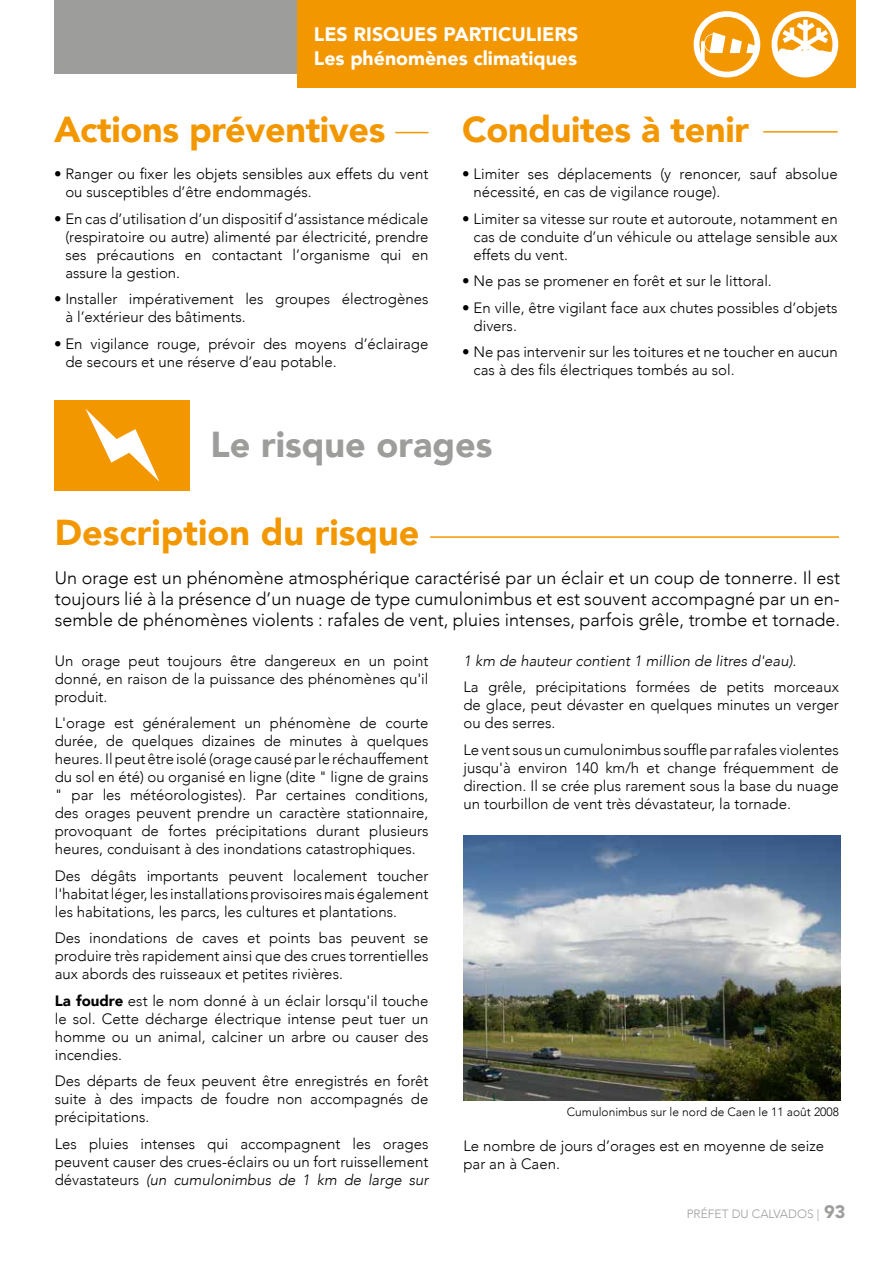
<style>
.page{position:relative;width:893px;height:1263px;background:#fff}
.page>*{position:absolute;margin:0;border:0;box-sizing:border-box;transform-origin:0 0}
.t1{font:900 36px "Avenir";letter-spacing:-.01em;color:#f39700}
.t2{font:900 36px "Avenir";color:#9d9d9c}
.t3{font:900 19.5px/23.4px "Avenir";color:#fff}
.t4{font:300 18px/21px "Avenir";color:#000;text-align:justify}
.t5{font:300 15px/18px "Avenir";color:#000;text-align:justify}
.t6{font:italic 300 15px "Avenir";color:#000}
.t7{font:300 12px "Avenir";color:#000}
.t8{font:300 12px "Avenir";color:#9d9d9c}
.s1{font-weight:900}
.s2{font-style:italic}
.s3{font-weight:900;font-size:18px}
</style>
<div class="page">
<div style="left:54px;top:0;width:784px;height:73px;background:#9d9d9c"></div>
<div style="left:297px;top:0;width:558px;height:87px;background:#f39700"></div>
<svg style="left:694px;top:11px;width:144px;height:66px"></svg>
<hr style="left:395px;top:132px;width:33px;height:1px;background:#f39700">
<hr style="left:763px;top:131px;width:75px;height:2px;background:#f39700">
<div style="left:55px;top:400px;width:135px;height:90px;background:#f39700"></div>
<hr style="left:430px;top:536px;width:409px;height:2px;background:#f39700">
<svg style="left:85px;top:409px;width:74px;height:72px"></svg>
<img style="left:463px;top:835px;width:377px;height:265px">
<h2 class="t3" style="left:314px;top:22px;width:266px">LES RISQUES PARTICULIERS<br>Les phénomènes climatiques</h2>
<h1 class="t1" style="left:54px;top:99px;width:333px">Actions préventives</h1>
<p class="t5" style="left:65px;top:165px;width:365px;text-indent:-11px">• Ranger ou fixer les objets sensibles aux effets du vent ou susceptibles d’être endommagés.</p>
<p class="t5" style="left:65px;top:210px;width:365px;text-indent:-11px">• En cas d’utilisation d’un dispositif d’assistance médicale (respiratoire ou autre) alimenté par électricité, prendre ses précautions en contactant l’organisme qui en assure la gestion.</p>
<p class="t5" style="left:65px;top:290px;width:365px;text-indent:-11px">• Installer impérativement les groupes électrogènes à l’extérieur des bâtiments.</p>
<p class="t5" style="left:65px;top:335px;width:364px;text-indent:-11px">• En vigilance rouge, prévoir des moyens d’éclairage de secours et une réserve d’eau potable.</p>
<h1 class="t1" style="left:462px;top:99px;width:288px">Conduites à tenir</h1>
<p class="t5" style="left:474px;top:165px;width:366px;text-indent:-11px">• Limiter ses déplacements (y renoncer, sauf absolue nécessité, en cas de vigilance rouge).</p>
<p class="t5" style="left:474px;top:210px;width:366px;text-indent:-11px">• Limiter sa vitesse sur route et autoroute, notamment en cas de conduite d’un véhicule ou attelage sensible aux effets du vent.</p>
<p class="t5" style="left:462px;top:272px;width:311px">• Ne pas se promener en forêt et sur le littoral.</p>
<p class="t5" style="left:474px;top:299px;width:366px;text-indent:-11px">• En ville, être vigilant face aux chutes possibles d’objets divers.</p>
<p class="t5" style="left:474px;top:343px;width:366px;text-indent:-11px">• Ne pas intervenir sur les toitures et ne toucher en aucun cas à des fils électriques tombés au sol.</p>
<h1 class="t2" style="left:211px;top:414px;width:283px">Le risque orages</h1>
<h1 class="t1" style="left:55px;top:501px;width:366px">Description du risque</h1>
<p class="t4" style="left:55px;top:567px;width:787px">Un orage est un phénomène atmosphérique caractérisé par un éclair et un coup de tonnerre. Il est toujours lié à la présence d’un nuage de type cumulonimbus et est souvent accompagné par un en&shy;semble de phénomènes violents : rafales de vent, pluies intenses, parfois grêle, trombe et tornade.</p>
<p class="t5" style="left:55px;top:651px;width:375px">Un orage peut toujours être dangereux en un point donné, en raison de la puissance des phénomènes qu'il produit.</p>
<p class="t5" style="left:55px;top:714px;width:375px">L'orage est généralement un phénomène de courte durée, de quelques dizaines de minutes à quelques heures. Il peut être isolé (orage causé par le réchauffement du sol en été) ou organisé en ligne (dite " ligne de grains " par les météorologistes). Par certaines conditions, des orages peuvent prendre un caractère stationnaire, provoquant de fortes précipitations durant plusieurs heures, conduisant à des inondations catastrophiques.</p>
<p class="t5" style="left:55px;top:866px;width:375px">Des dégâts importants peuvent localement toucher l'habitat léger, les installations provisoires mais également les habitations, les parcs, les cultures et plantations.</p>
<p class="t5" style="left:55px;top:929px;width:375px">Des inondations de caves et points bas peuvent se produire très rapidement ainsi que des crues torrentielles aux abords des ruisseaux et petites rivières.</p>
<p class="t5" style="left:55px;top:991px;width:375px"><span class="s1">La foudre</span> est le nom donné à un éclair lorsqu'il touche le sol. Cette décharge électrique intense peut tuer un homme ou un animal, calciner un arbre ou causer des incendies.</p>
<p class="t5" style="left:55px;top:1072px;width:375px">Des départs de feux peuvent être enregistrés en forêt suite à des impacts de foudre non accompagnés de précipitations.</p>
<p class="t5" style="left:55px;top:1134px;width:375px">Les pluies intenses qui accompagnent les orages peuvent causer des crues-éclairs ou un fort ruissellement dévastateurs <span class="s2">(un cumulonimbus de 1 km de large sur</span></p>
<p class="t6" style="left:463px;top:652px;width:335px">1 km de hauteur contient 1 million de litres d'eau).</p>
<p class="t5" style="left:463px;top:678px;width:377px">La grêle, précipitations formées de petits morceaux de glace, peut dévaster en quelques minutes un verger ou des serres.</p>
<p class="t5" style="left:463px;top:740px;width:377px">Le vent sous un cumulonimbus souffle par rafales violentes jusqu'à environ 140 km/h et change fréquemment de direction. Il se crée plus rarement sous la base du nuage un tourbillon de vent très dévastateur, la tornade.</p>
<p class="t7" style="left:567px;top:1105px;width:274px">Cumulonimbus sur le nord de Caen le 11 août 2008</p>
<p class="t5" style="left:463px;top:1136px;width:362px">Le nombre de jours d’orages est en moyenne de seize par an à Caen.</p>
<p class="t8" style="left:687px;top:1207px;width:160px">PRÉFET DU CALVADOS | <span class="s3">93</span></p>
</div>
